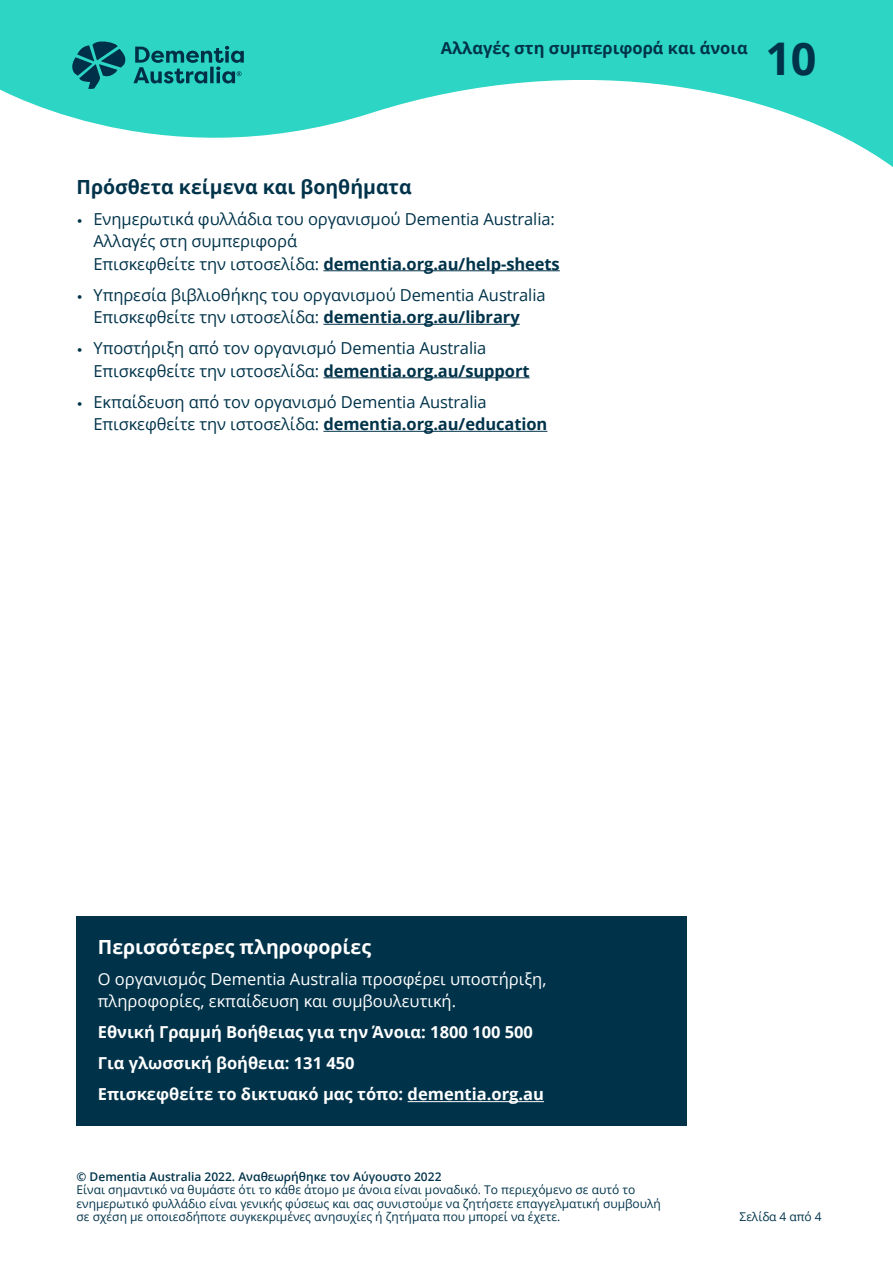
<style>
.page{position:relative;width:893px;height:1263px;background:#fff}
.page>*{position:absolute;margin:0;border:0;box-sizing:border-box;transform-origin:0 0}
.t1{font:700 45px "Open Sans";color:#00334a}
.t2{font:700 19.5px "Open Sans";color:#00334a}
.t3{font:700 19.5px "Open Sans";color:#fff}
.t4{font:16.5px/22.5px "Open Sans";letter-spacing:-.005em;color:#00334a}
.t5{font:700 16.5px "Open Sans";color:#fff}
.t6{font:16.5px/22.5px "Open Sans";color:#fff}
.t7{font:700 16.5px "Open Sans";color:#00334a}
.t8{font:12px/13.5px "Open Sans";color:#00334a}
.t9{font:600 12px "Open Sans";color:#00334a}
.s1{font-family:"Filson Pro"}
.s2{font-weight:700}
</style>
<div class="page">
<svg style="left:0;top:0;width:893px;height:167px;fill:#2cd5c4"></svg>
<svg style="left:72px;top:41px;width:172px;height:48px;background:#1d9d9a"></svg>
<div style="left:77px;top:916px;width:610px;height:64px;background:#00334a"></div>
<div style="left:77px;top:951px;width:610px;height:81px;background:#00334a"></div>
<div style="left:77px;top:1004px;width:610px;height:59px;background:#00334a"></div>
<div style="left:77px;top:1035px;width:610px;height:59px;background:#00334a"></div>
<div style="left:77px;top:1066px;width:610px;height:59px;background:#00334a"></div>
<hr style="left:408px;top:1101px;width:136px;height:1px;background:#fff">
<hr style="left:323px;top:270px;width:237px;height:1px;background:#00334a">
<hr style="left:323px;top:324px;width:197px;height:1px;background:#00334a">
<hr style="left:323px;top:377px;width:207px;height:1px;background:#00334a">
<hr style="left:323px;top:431px;width:224px;height:1px;background:#00334a">
<p class="t7" style="left:441px;top:37px;width:309px">Αλλαγές στη συμπεριφορά και άνοια</p>
<h1 class="t1" style="left:765px;top:27px;width:52px">10</h1>
<p class="t2" style="left:77px;top:173px;width:337px">Πρόσθετα κείμενα και βοηθήματα</p>
<p class="t4" style="left:94px;top:207px;width:468px;text-indent:-17px"><span class="s1">•</span> Ενημερωτικά φυλλάδια του οργανισμού Dementia Australia:<br>Αλλαγές στη συμπεριφορά<br>Επισκεφθείτε την ιστοσελίδα: <span class="s2">dementia.org.au/help-sheets</span></p>
<p class="t4" style="left:77px;top:283px;width:471px;text-align:center"><span class="s1">•</span> Υπηρεσία βιβλιοθήκης του οργανισμού Dementia Australia<br>Επισκεφθείτε την ιστοσελίδα: <span class="s2">dementia.org.au/library</span></p>
<p class="t4" style="left:94px;top:336px;width:438px;text-indent:-17px"><span class="s1">•</span> Υποστήριξη από τον οργανισμό Dementia Australia<br>Επισκεφθείτε την ιστοσελίδα: <span class="s2">dementia.org.au/support</span></p>
<p class="t4" style="left:94px;top:390px;width:455px;text-indent:-17px"><span class="s1">•</span> Εκπαίδευση από τον οργανισμό Dementia Australia<br>Επισκεφθείτε την ιστοσελίδα: <span class="s2">dementia.org.au/education</span></p>
<p class="t3" style="left:98px;top:933px;width:275px">Περισσότερες πληροφορίες</p>
<p class="t6" style="left:98px;top:967px;width:450px">Ο οργανισμός Dementia Australia προσφέρει υποστήριξη, πληροφορίες, εκπαίδευση και συμβουλευτική.</p>
<p class="t5" style="left:98px;top:1021px;width:437px">Εθνική Γραμμή Βοήθειας για την Άνοια: 1800 100 500</p>
<p class="t5" style="left:98px;top:1052px;width:258px">Για γλωσσική βοήθεια: 131 450</p>
<p class="t5" style="left:98px;top:1083px;width:448px">Επισκεφθείτε το δικτυακό μας τόπο: dementia.org.au</p>
<p class="t9" style="left:77px;top:1168px;width:366px">© Dementia Australia 2022. Αναθεωρήθηκε τον Αύγουστο 2022</p>
<p class="t8" style="left:77px;top:1183px;width:586px">Είναι σημαντικό να θυμάστε ότι το κάθε άτομο με άνοια είναι μοναδικό. Το περιεχόμενο σε αυτό το ενημερωτικό φυλλάδιο είναι γενικής φύσεως και σας συνιστούμε να ζητήσετε επαγγελματική συμβουλή σε σχέση με οποιεσδήποτε συγκεκριμένες ανησυχίες ή ζητήματα που μπορεί να έχετε.</p>
<p class="t8" style="left:740px;top:1210px;width:83px">Σελίδα 4 από 4</p>
</div>
